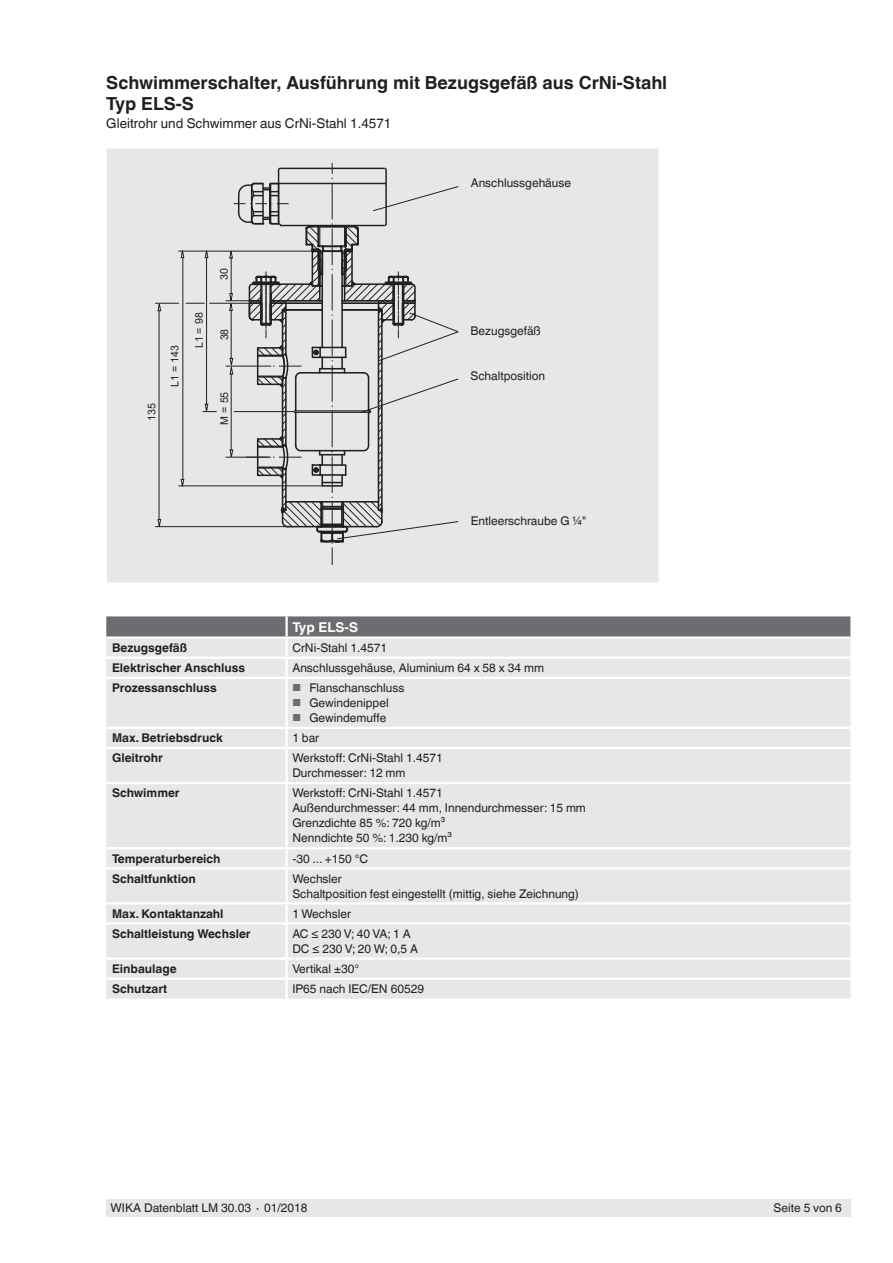
<style>
.page{position:relative;width:893px;height:1263px;background:#fff}
.page>*{position:absolute;margin:0;border:0;box-sizing:border-box;transform-origin:0 0}
.t1{font:700 18px/21px "Helvetica World";color:#231f20}
.t2{font:13.5px "Helvetica World";color:#231f20}
.t3{font:700 13.5px "Helvetica World";color:#fff}
.t4{font:12px/15px "Helvetica World";color:#231f20}
.t5{font:700 12px "Helvetica World";color:#231f20}
.t6{font:10.65px "Arial";color:#231f20}
.s1{font-size:10.2px;color:#6c6d70}
</style>
<div class="page">
<div style="left:106px;top:1199px;width:744px;height:17px;background:#e6e7e9"></div>
<div style="left:106px;top:148px;width:553px;height:435px;background:#e6e7e9;border:1px solid #fff"></div>
<hr style="left:159px;top:310px;width:1px;height:209px;background:#231f20">
<hr style="left:155px;top:526px;width:139px;height:1px;background:#231f20">
<hr style="left:210px;top:303px;width:38px;height:1px;background:#231f20">
<hr style="left:182px;top:258px;width:1px;height:221px;background:#231f20">
<hr style="left:179px;top:485px;width:143px;height:1px;background:#231f20">
<hr style="left:206px;top:258px;width:1px;height:146px;background:#231f20">
<hr style="left:179px;top:251px;width:132px;height:1px;background:#231f20">
<svg style="left:157px;top:519px;width:5px;height:8px"></svg>
<svg style="left:155px;top:303px;width:24px;height:9px"></svg>
<svg style="left:203px;top:403px;width:13px;height:9px"></svg>
<svg style="left:204px;top:250px;width:5px;height:8px"></svg>
<svg style="left:180px;top:479px;width:5px;height:8px"></svg>
<svg style="left:180px;top:250px;width:5px;height:8px"></svg>
<svg style="left:186px;top:303px;width:18px;height:1px"></svg>
<div style="left:106px;top:616px;width:744px;height:20px;background:#6c6d70"></div>
<div style="left:106px;top:639px;width:744px;height:283px;background:#e6e7e9"></div>
<div style="left:106px;top:924px;width:744px;height:75px;background:#e6e7e9"></div>
<hr style="left:285px;top:616px;width:3px;height:20px;background:#fff">
<hr style="left:106px;top:656px;width:181px;height:3px;background:#fff">
<hr style="left:106px;top:677px;width:181px;height:2px;background:#fff">
<hr style="left:106px;top:727px;width:181px;height:2px;background:#fff">
<hr style="left:106px;top:747px;width:181px;height:2px;background:#fff">
<hr style="left:106px;top:782px;width:181px;height:2px;background:#fff">
<hr style="left:106px;top:847px;width:181px;height:2px;background:#fff">
<hr style="left:285px;top:849px;width:3px;height:18px;background:#fff">
<hr style="left:106px;top:867px;width:181px;height:2px;background:#fff">
<hr style="left:285px;top:869px;width:3px;height:33px;background:#fff">
<hr style="left:106px;top:902px;width:181px;height:2px;background:#fff">
<hr style="left:106px;top:957px;width:181px;height:3px;background:#fff">
<hr style="left:106px;top:977px;width:181px;height:3px;background:#fff">
<hr style="left:285px;top:639px;width:3px;height:17px;background:#fff">
<hr style="left:285px;top:659px;width:3px;height:18px;background:#fff">
<hr style="left:287px;top:656px;width:563px;height:3px;background:#fff">
<hr style="left:287px;top:677px;width:563px;height:2px;background:#fff">
<hr style="left:285px;top:679px;width:3px;height:48px;background:#fff">
<hr style="left:285px;top:729px;width:3px;height:18px;background:#fff">
<hr style="left:285px;top:749px;width:3px;height:33px;background:#fff">
<hr style="left:287px;top:727px;width:563px;height:2px;background:#fff">
<hr style="left:287px;top:747px;width:563px;height:2px;background:#fff">
<hr style="left:287px;top:782px;width:563px;height:2px;background:#fff">
<hr style="left:285px;top:784px;width:3px;height:63px;background:#fff">
<hr style="left:287px;top:847px;width:563px;height:2px;background:#fff">
<hr style="left:287px;top:867px;width:563px;height:2px;background:#fff">
<hr style="left:287px;top:902px;width:563px;height:2px;background:#fff">
<hr style="left:285px;top:904px;width:3px;height:18px;background:#fff">
<hr style="left:287px;top:957px;width:563px;height:3px;background:#fff">
<hr style="left:285px;top:960px;width:3px;height:17px;background:#fff">
<hr style="left:287px;top:977px;width:563px;height:3px;background:#fff">
<hr style="left:285px;top:980px;width:3px;height:19px;background:#fff">
<hr style="left:285px;top:924px;width:3px;height:33px;background:#fff">
<svg style="left:226px;top:163px;width:233px;height:401px"></svg>
<h1 class="t1" style="left:106px;top:73px;width:562px">Schwimmerschalter, Ausführung mit Bezugsgefäß aus CrNi-Stahl<br>Typ ELS-S</h1>
<p class="t2" style="left:106px;top:116px;width:287px">Gleitrohr und Schwimmer aus CrNi-Stahl 1.4571</p>
<p class="t6" style="left:144px;top:421px;width:19px;rotate:-90deg">135</p>
<p class="t6" style="left:168px;top:387px;width:43px;rotate:-90deg">L1 = 143</p>
<p class="t6" style="left:192px;top:348px;width:37px;rotate:-90deg">L1 = 98</p>
<p class="t6" style="left:217px;top:280px;width:13px;rotate:-90deg">30</p>
<p class="t6" style="left:217px;top:340px;width:13px;rotate:-90deg">38</p>
<p class="t6" style="left:217px;top:424px;width:34px;rotate:-90deg">M = 55</p>
<p class="t3" style="left:292px;top:619px;width:67px">Typ ELS-S</p>
<p class="t4" style="left:471px;top:176px;width:102px">Anschlussgehäuse</p>
<p class="t4" style="left:470px;top:323px;width:72px">Bezugsgefäß</p>
<p class="t4" style="left:470px;top:368px;width:76px">Schaltposition</p>
<p class="t4" style="left:471px;top:514px;width:117px">Entleerschraube G ¼"</p>
<p class="t5" style="left:112px;top:641px;width:77px">Bezugsgefäß</p>
<p class="t4" style="left:292px;top:640px;width:96px">CrNi-Stahl 1.4571</p>
<p class="t5" style="left:112px;top:661px;width:134px">Elektrischer Anschluss</p>
<p class="t4" style="left:292px;top:660px;width:253px">Anschlussgehäuse, Aluminium 64 x 58 x 34 mm</p>
<p class="t5" style="left:112px;top:681px;width:106px">Prozessanschluss</p>
<p class="t4" style="left:292px;top:680px;width:114px"><span class="s1">■</span> Flanschanschluss</p>
<p class="t4" style="left:292px;top:695px;width:98px"><span class="s1">■</span> Gewindenippel</p>
<p class="t4" style="left:292px;top:710px;width:96px"><span class="s1">■</span> Gewindemuffe</p>
<p class="t5" style="left:112px;top:731px;width:112px">Max. Betriebsdruck</p>
<p class="t4" style="left:292px;top:731px;width:28px">1 bar</p>
<p class="t5" style="left:112px;top:751px;width:52px">Gleitrohr</p>
<p class="t4" style="left:292px;top:751px;width:152px">Werkstoff: CrNi-Stahl 1.4571<br>Durchmesser: 12 mm</p>
<p class="t5" style="left:112px;top:786px;width:69px">Schwimmer</p>
<p class="t4" style="left:292px;top:786px;width:295px">Werkstoff: CrNi-Stahl 1.4571<br>Außendurchmesser: 44 mm, Innendurchmesser: 15 mm Grenzdichte 85 %: 720 kg/m³<br>Nenndichte 50 %: 1.230 kg/m³</p>
<p class="t5" style="left:112px;top:851px;width:110px">Temperaturbereich</p>
<p class="t4" style="left:292px;top:851px;width:77px">-30 ... +150 °C</p>
<p class="t5" style="left:112px;top:871px;width:85px">Schaltfunktion</p>
<p class="t4" style="left:292px;top:871px;width:288px">Wechsler<br>Schaltposition fest eingestellt (mittig, siehe Zeichnung)</p>
<p class="t5" style="left:112px;top:906px;width:113px">Max. Kontaktanzahl</p>
<p class="t4" style="left:292px;top:906px;width:60px">1 Wechsler</p>
<p class="t5" style="left:112px;top:927px;width:140px">Schaltleistung Wechsler</p>
<p class="t4" style="left:292px;top:926px;width:127px">AC ≤ 230 V; 40 VA; 1 A<br>DC ≤ 230 V; 20 W; 0,5 A</p>
<p class="t5" style="left:112px;top:962px;width:66px">Einbaulage</p>
<p class="t4" style="left:292px;top:961px;width:68px">Vertikal ±30°</p>
<p class="t5" style="left:112px;top:982px;width:57px">Schutzart</p>
<p class="t4" style="left:292px;top:981px;width:133px">IP65 nach IEC/EN 60529</p>
<p class="t4" style="left:111px;top:1200px;width:199px">WIKA Datenblatt LM 30.03 ∙ 01/2018</p>
<p class="t4" style="left:773px;top:1200px;width:70px">Seite 5 von 6</p>
</div>
